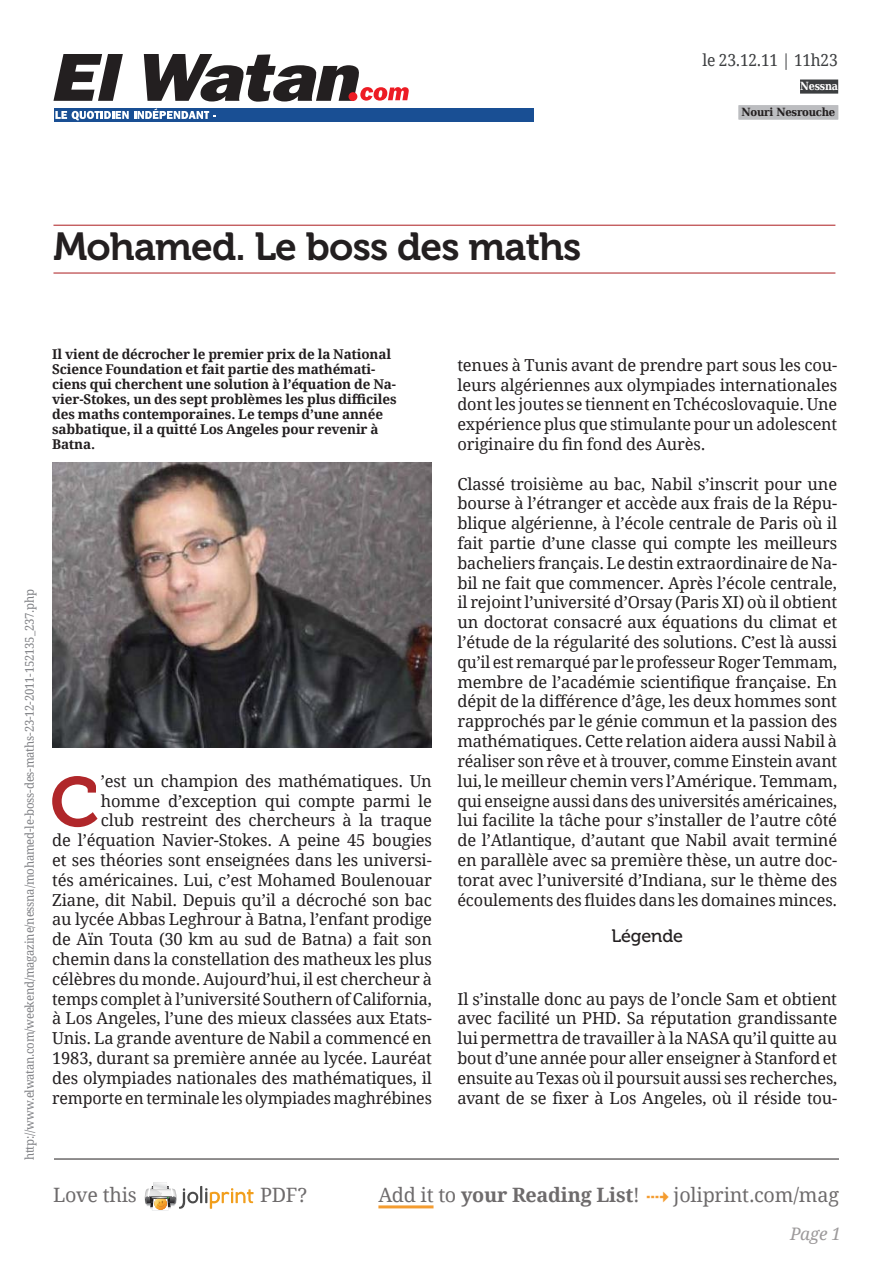
<style>
.page{position:relative;width:893px;height:1263px;background:#fff}
.page>*{position:absolute;margin:0;border:0;box-sizing:border-box;transform-origin:0 0}
.t1{font:69.6px "Museo 700";color:#b0272a}
.t2{font:39px "Museo 700";letter-spacing:-.02em;color:#231f20}
.t3{font:19.8px "Droid Serif";letter-spacing:-.01em;color:#6e6b6c}
.t4{font:18px "Museo 500";letter-spacing:-.005em;color:#231f20}
.t5{font:italic 17.25px "Droid Serif";color:#9d9a9b}
.t6{font:16.5px/19.8px "Droid Serif";letter-spacing:-.01em;color:#231f20;text-align:justify}
.t7{font:16.5px "Droid Serif";letter-spacing:-.02em;color:#3c3e40;scale:.95 1}
.t8{font:700 13.5px/15px "Droid Serif";letter-spacing:-.01em;color:#231f20}
.t9{font:12px "Droid Serif";letter-spacing:-.02em;color:#808185;scale:.95 1}
.t10{font:700 11.25px "DejaVu Serif Condensed";letter-spacing:-.02em;color:#231f20}
.t11{font:700 11.25px "DejaVu Serif Condensed";letter-spacing:-.02em;color:#fff;scale:.95 1}
.s1{font-weight:700}
.s2{color:#f49c30}
</style>
<div class="page">
<hr style="left:378px;top:1205px;width:56px;height:3px;background:#f49c30">
<svg style="left:145px;top:1182px;width:109px;height:29px"></svg>
<hr style="left:54px;top:1158px;width:785px;height:1px;background:#231f20">
<div style="left:54px;top:109px;width:479px;height:13px;background:#194f94"></div>
<svg style="left:53px;top:54px;width:70px;height:47px"></svg>
<svg style="left:55px;top:108px;width:161px;height:12px"></svg>
<svg style="left:144px;top:54px;width:265px;height:48px"></svg>
<hr style="left:53px;top:225px;width:782px;height:1px;background:#b0272a">
<hr style="left:53px;top:272px;width:782px;height:2px;background:#b0272a">
<img style="left:52px;top:463px;width:380px;height:284px">
<div style="left:800px;top:80px;width:38px;height:14px;background:#3c3e40"></div>
<div style="left:739px;top:105px;width:99px;height:14px;background:#bcbdc0"></div>
<p class="t7" style="left:703px;top:50px;width:144px">le 23.12.11 | 11h23</p>
<p class="t11" style="left:800px;top:76px;width:41px">Nessna</p>
<p class="t10" style="left:742px;top:102px;width:95px">Nouri Nesrouche</p>
<h2 class="t2" style="left:53px;top:225px;width:530px">Mohamed. Le boss des maths</h2>
<p class="t9" style="left:22px;top:1160px;width:603px;rotate:-90deg">http://www.elwatan.com/weekend/magazine/nessna/mohamed-le-boss-des-maths-23-12-2011-152135_237.php</p>
<p class="t8" style="left:52px;top:347px;width:346px">Il vient de décrocher le premier prix de la National Science Foundation et fait partie des mathémati&shy;ciens qui cherchent une solution à l’équation de Na&shy;vier-Stokes, un des sept problèmes les plus difficiles des maths contemporaines. Le temps d’une année sabbatique, il a quitté Los Angeles pour revenir à Batna.</p>
<p class="t6" style="left:52px;top:771px;width:381px;text-align:right">’est un champion des mathématiques. Un homme d’exception qui compte parmi le<br>club restreint des chercheurs à la traque<br>de l’équation Navier-Stokes. A peine 45 bougies et ses théories sont enseignées dans les universi&shy;tés américaines. Lui, c’est Mohamed Boulenouar Ziane, dit Nabil. Depuis qu’il a décroché son bac au lycée Abbas Leghrour à Batna, l’enfant prodige de Aïn Touta (30 km au sud de Batna) a fait son chemin dans la constellation des matheux les plus célèbres du monde. Aujourd’hui, il est chercheur à temps complet à l’université Southern of California, à Los Angeles, l’une des mieux classées aux Etats-Unis. La grande aventure de Nabil a commencé en 1983, durant sa première année au lycée. Lauréat des olympiades nationales des mathématiques, il remporte en terminale les olympiades maghrébines</p>
<h1 class="t1" style="left:50px;top:763px;width:51px">C</h1>
<p class="t6" style="left:457px;top:355px;width:381px">tenues à Tunis avant de prendre part sous les cou&shy;leurs algériennes aux olympiades internationales dont les joutes se tiennent en Tchécoslovaquie. Une expérience plus que stimulante pour un adolescent originaire du fin fond des Aurès.</p>
<p class="t6" style="left:457px;top:474px;width:381px">Classé troisième au bac, Nabil s’inscrit pour une bourse à l’étranger et accède aux frais de la Répu&shy;blique algérienne, à l’école centrale de Paris où il fait partie d’une classe qui compte les meilleurs bacheliers français. Le destin extraordinaire de Na&shy;bil ne fait que commencer. Après l’école centrale, il rejoint l’université d’Orsay (Paris XI) où il obtient un doctorat consacré aux équations du climat et l’étude de la régularité des solutions. C’est là aussi qu’il est remarqué par le professeur Roger Temmam, membre de l’académie scientifique française. En dépit de la différence d’âge, les deux hommes sont rapprochés par le génie commun et la passion des mathématiques. Cette relation aidera aussi Nabil à réaliser son rêve et à trouver, comme Einstein avant lui, le meilleur chemin vers l’Amérique. Temmam, qui enseigne aussi dans des universités américaines, lui facilite la tâche pour s’installer de l’autre côté de l’Atlantique, d’autant que Nabil avait terminé en parallèle avec sa première thèse, un autre doc&shy;torat avec l’université d’Indiana, sur le thème des écoulements des fluides dans les domaines minces.</p>
<p class="t4" style="left:611px;top:926px;width:73px">Légende</p>
<p class="t6" style="left:457px;top:989px;width:381px">Il s’installe donc au pays de l’oncle Sam et obtient avec facilité un PHD. Sa réputation grandissante lui permettra de travailler à la NASA qu’il quitte au bout d’une année pour aller enseigner à Stanford et ensuite au Texas où il poursuit aussi ses recherches, avant de se fixer à Los Angeles, où il réside tou-</p>
<p class="t3" style="left:53px;top:1183px;width:85px">Love this</p>
<p class="t3" style="left:260px;top:1183px;width:49px">PDF?</p>
<p class="t3" style="left:378px;top:1183px;width:462px">Add it to <span class="s1">your Reading List</span>! <span class="s2">✔</span> joliprint.com/mag</p>
<p class="t5" style="left:790px;top:1223px;width:52px">Page 1</p>
</div>
